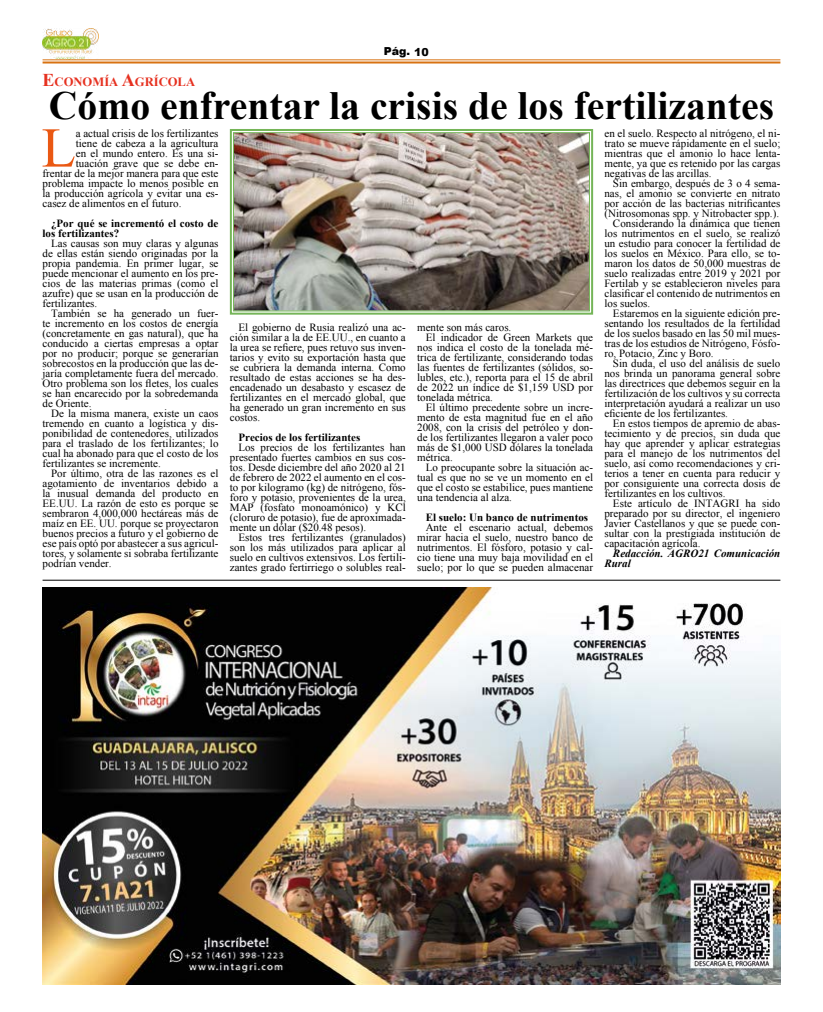
<style>
.page{position:relative;width:823px;height:1012px;background:#fff}
.page>*{position:absolute;margin:0;border:0;box-sizing:border-box;transform-origin:0 0}
.t1{font:56.3px "Times New Roman";color:#ea5813}
.t2{font:700 40px "Times New Roman";color:#000}
.t3{font:700 12.6px "Times New Roman";color:#e6301f}
.t4{font:11px/10px "Times New Roman";color:#000;text-align:justify}
.t5{font:700 11px/10px "Times New Roman";color:#000}
.t6{font:italic 700 11px/10px "Times New Roman";color:#000}
.t7{font:900 11px "Arial";color:#000}
.s1{font-size:18px}
</style>
<div class="page">
<img style="left:43px;top:28px;width:56px;height:31px">
<hr style="left:43px;top:60px;width:737px;height:1px;background:#d87211">
<hr style="left:43px;top:62px;width:737px;height:2px;background:#d87211">
<img style="left:43px;top:587px;width:737px;height:397px">
<hr style="left:43px;top:580px;width:737px;height:1px;background:#000">
<img style="left:229px;top:129px;width:364px;height:186px">
<div style="left:233px;top:132px;width:356px;height:179px;border:1px solid #75b558"></div>
<p class="t3" style="left:43px;top:73px;width:145px"><span class="s1">E</span>CONOMÍA <span class="s1">A</span>GRÍCOLA</p>
<p class="t7" style="left:383px;top:43px;width:46px">Pág. 10</p>
<h2 class="t2" style="left:49px;top:78px;width:726px">Cómo enfrentar la crisis de los fertilizantes</h2>
<h1 class="t1" style="left:41px;top:110px;width:36px">L</h1>
<p class="t4" style="left:76px;top:128px;width:144px">a actual crisis de los fertilizantes</p>
<p class="t4" style="left:76px;top:138px;width:144px">tiene de cabeza a la agricultura</p>
<p class="t4" style="left:76px;top:148px;width:144px">en el mundo entero. Es una si-</p>
<p class="t4" style="left:76px;top:158px;width:144px">tuación grave que se debe en-</p>
<p class="t4" style="left:43px;top:168px;width:177px">frentar de la mejor manera para que este</p>
<p class="t4" style="left:43px;top:178px;width:177px">problema impacte lo menos posible en</p>
<p class="t4" style="left:43px;top:188px;width:177px">la producción agrícola y evitar una es-</p>
<p class="t4" style="left:43px;top:198px;width:140px">casez de alimentos en el futuro.</p>
<p class="t5" style="left:43px;top:218px;width:177px;text-indent:9px">¿Por qué se incrementó el costo de los fertilizantes?</p>
<p class="t4" style="left:43px;top:238px;width:177px;text-indent:9px">Las causas son muy claras y algunas de ellas están siendo originadas por la propia pandemia. En primer lugar, se puede mencionar el aumento en los pre&shy;cios de las materias primas (como el azufre) que se usan en la producción de fertilizantes.</p>
<p class="t4" style="left:43px;top:308px;width:177px;text-indent:9px">También se ha generado un fuer&shy;te incremento en los costos de energía (concretamente en gas natural), que ha conducido a ciertas empresas a optar por no producir; porque se generarían sobrecostos en la producción que las de&shy;jaría completamente fuera del mercado.<br>Otro problema son los fletes, los cuales se han encarecido por la sobredemanda de Oriente.</p>
<p class="t4" style="left:43px;top:408px;width:177px;text-indent:9px">De la misma manera, existe un caos tremendo en cuanto a logística y dis&shy;ponibilidad de contenedores, utilizados para el traslado de los fertilizantes; lo cual ha abonado para que el costo de los fertilizantes se incremente.</p>
<p class="t4" style="left:43px;top:468px;width:177px;text-indent:9px">Por último, otra de las razones es el agotamiento de inventarios debido a la inusual demanda del producto en EE.UU. La razón de esto es porque se sembraron 4,000,000 hectáreas más de maíz en EE. UU. porque se proyectaron buenos precios a futuro y el gobierno de ese país optó por abastecer a sus agricul&shy;tores, y solamente si sobraba fertilizante podrían vender.</p>
<p class="t4" style="left:230px;top:322px;width:177px;text-indent:9px">El gobierno de Rusia realizó una ac&shy;ción similar a la de EE.UU., en cuanto a la urea se refiere, pues retuvo sus inven&shy;tarios y evito su exportación hasta que se cubriera la demanda interna. Como resultado de estas acciones se ha des&shy;encadenado un desabasto y escasez de fertilizantes en el mercado global, que ha generado un gran incremento en sus costos.</p>
<p class="t5" style="left:238px;top:432px;width:123px">Precios de los fertilizantes</p>
<p class="t4" style="left:230px;top:442px;width:177px;text-indent:9px">Los precios de los fertilizantes han presentado fuertes cambios en sus cos&shy;tos. Desde diciembre del año 2020 al 21 de febrero de 2022 el aumento en el cos&shy;to por kilogramo (kg) de nitrógeno, fós&shy;foro y potasio, provenientes de la urea, MAP (fosfato monoamónico) y KCl (cloruro de potasio), fue de aproximada&shy;mente un dólar ($20.48 pesos).</p>
<p class="t4" style="left:230px;top:532px;width:177px;text-indent:9px">Estos tres fertilizantes (granulados) son los más utilizados para aplicar al suelo en cultivos extensivos. Los fertili&shy;zantes grado fertirriego o solubles real-</p>
<p class="t4" style="left:417px;top:322px;width:96px">mente son más caros.</p>
<p class="t4" style="left:425px;top:332px;width:169px">El indicador de Green Markets que</p>
<p class="t4" style="left:417px;top:342px;width:177px">nos indica el costo de la tonelada mé-</p>
<p class="t4" style="left:417px;top:352px;width:177px">trica de fertilizante, considerando todas</p>
<p class="t4" style="left:417px;top:362px;width:177px">las fuentes de fertilizantes (sólidos, so-</p>
<p class="t4" style="left:417px;top:372px;width:177px">lubles, etc.), reporta para el 15 de abril</p>
<p class="t4" style="left:417px;top:382px;width:177px">de 2022 un índice de $1,159 USD por</p>
<p class="t4" style="left:417px;top:392px;width:77px">tonelada métrica.</p>
<p class="t4" style="left:425px;top:402px;width:169px">El último precedente sobre un incre-</p>
<p class="t4" style="left:417px;top:412px;width:177px">mento de esta magnitud fue en el año</p>
<p class="t4" style="left:417px;top:422px;width:177px">2008, con la crisis del petróleo y don-</p>
<p class="t4" style="left:417px;top:432px;width:177px">de los fertilizantes llegaron a valer poco</p>
<p class="t4" style="left:417px;top:442px;width:177px">más de $1,000 USD dólares la tonelada</p>
<p class="t4" style="left:417px;top:452px;width:37px">métrica.</p>
<p class="t4" style="left:425px;top:462px;width:169px">Lo preocupante sobre la situación ac-</p>
<p class="t4" style="left:417px;top:472px;width:177px">tual es que no se ve un momento en el</p>
<p class="t4" style="left:417px;top:482px;width:177px">que el costo se estabilice, pues mantiene</p>
<p class="t4" style="left:417px;top:492px;width:96px">una tendencia al alza.</p>
<p class="t5" style="left:425px;top:512px;width:164px">El suelo: Un banco de nutrimentos</p>
<p class="t4" style="left:417px;top:522px;width:177px;text-indent:9px">Ante el escenario actual, debemos mirar hacia el suelo, nuestro banco de nutrimentos. El fósforo, potasio y cal&shy;cio tiene una muy baja movilidad en el suelo; por lo que se pueden almacenar</p>
<p class="t4" style="left:604px;top:128px;width:177px">en el suelo. Respecto al nitrógeno, el ni&shy;trato se mueve rápidamente en el suelo; mientras que el amonio lo hace lenta&shy;mente, ya que es retenido por las cargas negativas de las arcillas.</p>
<p class="t4" style="left:612px;top:178px;width:169px">Sin embargo, después de 3 o 4 sema-</p>
<p class="t4" style="left:604px;top:188px;width:177px">nas, el amonio se convierte en nitrato</p>
<p class="t4" style="left:604px;top:198px;width:177px">por acción de las bacterias nitrificantes</p>
<p class="t4" style="left:604px;top:208px;width:176px">(Nitrosomonas spp. y Nitrobacter spp.).</p>
<p class="t4" style="left:612px;top:218px;width:169px">Considerando la dinámica que tienen</p>
<p class="t4" style="left:604px;top:228px;width:177px">los nutrimentos en el suelo, se realizó</p>
<p class="t4" style="left:604px;top:238px;width:177px">un estudio para conocer la fertilidad de</p>
<p class="t4" style="left:604px;top:248px;width:177px">los suelos en México. Para ello, se to-</p>
<p class="t4" style="left:604px;top:258px;width:177px">maron los datos de 50,000 muestras de</p>
<p class="t4" style="left:604px;top:268px;width:177px">suelo realizadas entre 2019 y 2021 por</p>
<p class="t4" style="left:604px;top:278px;width:177px">Fertilab y se establecieron niveles para</p>
<p class="t4" style="left:604px;top:288px;width:177px">clasificar el contenido de nutrimentos en</p>
<p class="t4" style="left:604px;top:298px;width:47px">los suelos.</p>
<p class="t4" style="left:612px;top:308px;width:169px">Estaremos en la siguiente edición pre-</p>
<p class="t4" style="left:604px;top:318px;width:177px">sentando los resultados de la fertilidad</p>
<p class="t4" style="left:604px;top:328px;width:177px">de los suelos basado en las 50 mil mues-</p>
<p class="t4" style="left:604px;top:338px;width:177px">tras de los estudios de Nitrógeno, Fósfo-</p>
<p class="t4" style="left:604px;top:348px;width:111px">ro, Potacio, Zinc y Boro.</p>
<p class="t4" style="left:612px;top:358px;width:169px">Sin duda, el uso del análisis de suelo</p>
<p class="t4" style="left:604px;top:368px;width:177px">nos brinda un panorama general sobre</p>
<p class="t4" style="left:604px;top:378px;width:177px">las directrices que debemos seguir en la</p>
<p class="t4" style="left:604px;top:388px;width:177px">fertilización de los cultivos y su correcta</p>
<p class="t4" style="left:604px;top:398px;width:177px">interpretación ayudará a realizar un uso</p>
<p class="t4" style="left:604px;top:408px;width:125px">eficiente de los fertilizantes.</p>
<p class="t4" style="left:612px;top:418px;width:169px">En estos tiempos de apremio de abas-</p>
<p class="t4" style="left:604px;top:428px;width:177px">tecimiento y de precios, sin duda que</p>
<p class="t4" style="left:604px;top:438px;width:177px">hay que aprender y aplicar estrategias</p>
<p class="t4" style="left:604px;top:448px;width:177px">para el manejo de los nutrimentos del</p>
<p class="t4" style="left:604px;top:458px;width:177px">suelo, así como recomendaciones y cri-</p>
<p class="t4" style="left:604px;top:468px;width:177px">terios a tener en cuenta para reducir y</p>
<p class="t4" style="left:604px;top:478px;width:177px">por consiguiente una correcta dosis de</p>
<p class="t4" style="left:604px;top:488px;width:122px">fertilizantes en los cultivos.</p>
<p class="t4" style="left:612px;top:498px;width:169px">Este artículo de INTAGRI ha sido</p>
<p class="t4" style="left:604px;top:508px;width:177px">preparado por su director, el ingeniero</p>
<p class="t4" style="left:604px;top:518px;width:177px">Javier Castellanos y que se puede con-</p>
<p class="t4" style="left:604px;top:528px;width:177px">sultar con la prestigiada institución de</p>
<p class="t4" style="left:604px;top:538px;width:97px">capacitación agrícola.</p>
<p class="t6" style="left:604px;top:548px;width:177px;text-indent:9px">Redacción. AGRO21 Comunicación<br>Rural</p>
</div>
